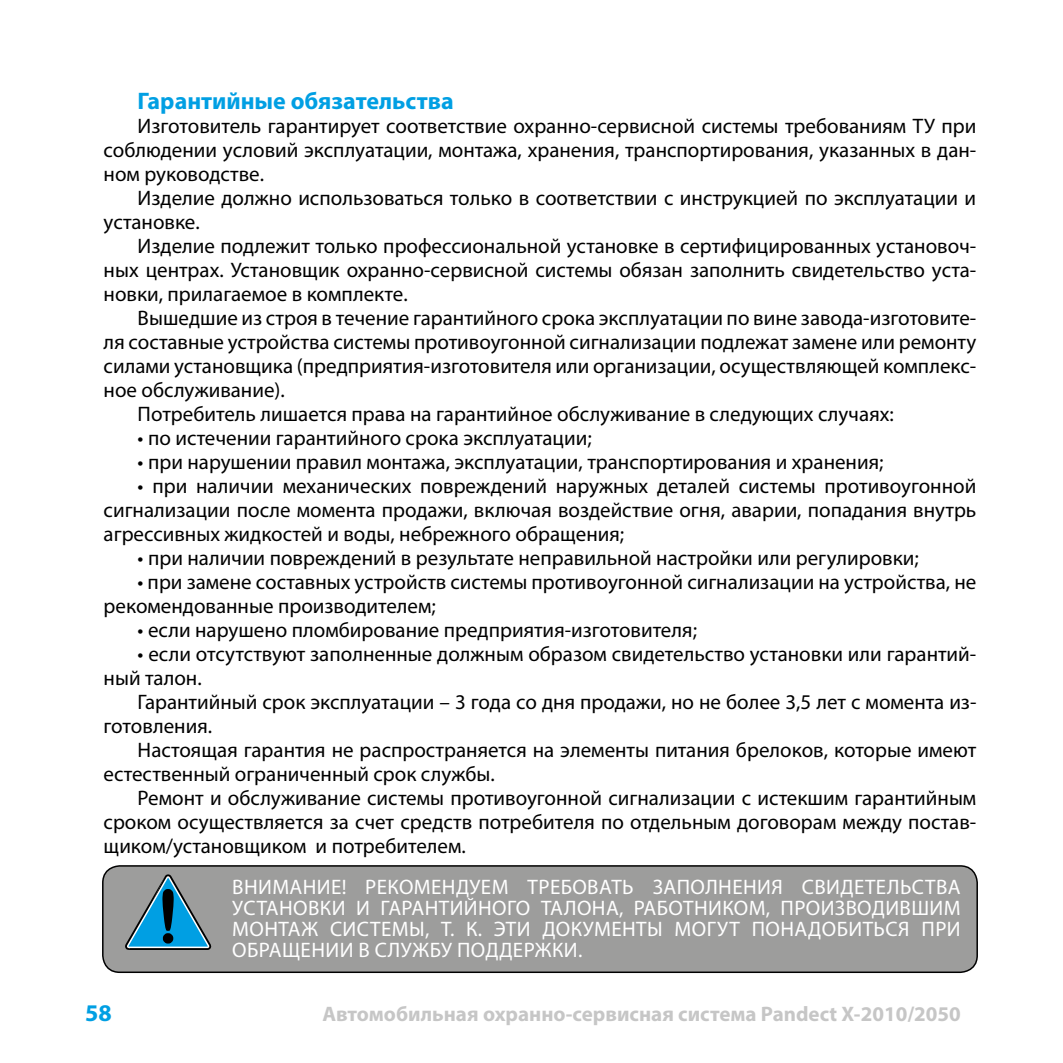
<style>
.page{position:relative;width:1063px;height:1063px;background:#fff}
.page>*{position:absolute;margin:0;border:0;box-sizing:border-box;transform-origin:0 0}
.t1{font:700 24px "Myriad Pro";color:#009fe3}
.t2{font:21px/24px "Myriad Pro";color:#000}
.t3{font:21px/21px "Myriad Pro";letter-spacing:.02em;color:#fff;text-align:justify}
.t4{font:700 21px "Myriad Pro";color:#c6c6c6}
</style>
<div class="page">
<div style="left:103px;top:866px;width:874px;height:106px;background:#9d9d9c;border-radius:17px"></div>
<div style="left:102px;top:865px;width:876px;height:108px;border:2px solid #000;border-radius:17px"></div>
<svg style="left:125px;top:874px;width:86px;height:76px"></svg>
<p class="t1" style="left:138px;top:85px;width:318px">Гарантийные обязательства</p>
<p class="t2" style="left:104px;top:114px;width:874px;text-align:justify;text-indent:34px">Изготовитель гарантирует соответствие охранно-сервисной системы требованиям ТУ при соблюдении условий эксплуатации, монтажа, хранения, транспортирования, указанных в дан&shy;ном руководстве.</p>
<p class="t2" style="left:104px;top:186px;width:874px;text-indent:34px">Изделие должно использоваться только в соответствии с инструкцией по эксплуатации и установке.</p>
<p class="t2" style="left:104px;top:234px;width:874px;text-align:justify;text-indent:34px">Изделие подлежит только профессиональной установке в сертифицированных установоч&shy;ных центрах. Установщик охранно-сервисной системы обязан заполнить свидетельство уста&shy;новки, прилагаемое в комплекте.</p>
<p class="t2" style="left:138px;top:306px;width:840px">Вышедшие из строя в течение гарантийного срока эксплуатации по вине завода-изготовите-</p>
<p class="t2" style="left:104px;top:330px;width:874px">ля составные устройства системы противоугонной сигнализации подлежат замене или ремонту</p>
<p class="t2" style="left:104px;top:354px;width:874px">силами установщика (предприятия-изготовителя или организации, осуществляющей комплекс-</p>
<p class="t2" style="left:104px;top:378px;width:183px">ное обслуживание).</p>
<p class="t2" style="left:138px;top:402px;width:758px">Потребитель лишается права на гарантийное обслуживание в следующих случаях:</p>
<p class="t2" style="left:138px;top:426px;width:456px">• по истечении гарантийного срока эксплуатации;</p>
<p class="t2" style="left:138px;top:450px;width:747px">• при нарушении правил монтажа, эксплуатации, транспортирования и хранения;</p>
<p class="t2" style="left:104px;top:474px;width:874px;text-align:justify;text-indent:34px">• при наличии механических повреждений наружных деталей системы противоугонной сигнализации после момента продажи, включая воздействие огня, аварии, попадания внутрь агрессивных жидкостей и воды, небрежного обращения;</p>
<p class="t2" style="left:138px;top:546px;width:783px">• при наличии повреждений в результате неправильной настройки или регулировки;</p>
<p class="t2" style="left:104px;top:570px;width:874px;text-indent:34px">• при замене составных устройств системы противоугонной сигнализации на устройства, не рекомендованные производителем;</p>
<p class="t2" style="left:138px;top:618px;width:561px">• если нарушено пломбирование предприятия-изготовителя;</p>
<p class="t2" style="left:104px;top:642px;width:874px;text-indent:34px">• если отсутствуют заполненные должным образом свидетельство установки или гарантий&shy;ный талон.</p>
<p class="t2" style="left:104px;top:690px;width:874px;text-indent:34px">Гарантийный срок эксплуатации – 3 года со дня продажи, но не более 3,5 лет с момента из&shy;готовления.</p>
<p class="t2" style="left:104px;top:738px;width:874px;text-indent:34px">Настоящая гарантия не распространяется на элементы питания брелоков, которые имеют естественный ограниченный срок службы.</p>
<p class="t2" style="left:104px;top:786px;width:874px;text-align:justify;text-indent:34px">Ремонт и обслуживание системы противоугонной сигнализации с истекшим гарантийным сроком осуществляется за счет средств потребителя по отдельным договорам между постав&shy;щиком/установщиком и потребителем.</p>
<p class="t3" style="left:232px;top:876px;width:730px">ВНИМАНИЕ! РЕКОМЕНДУЕМ ТРЕБОВАТЬ ЗАПОЛНЕНИЯ СВИДЕТЕЛЬСТВА УСТАНОВКИ И ГАРАНТИЙНОГО ТАЛОНА, РАБОТНИКОМ, ПРОИЗВОДИВШИМ МОНТАЖ СИСТЕМЫ, Т. К. ЭТИ ДОКУМЕНТЫ МОГУТ ПОНАДОБИТЬСЯ ПРИ ОБРАЩЕНИИ В СЛУЖБУ ПОДДЕРЖКИ.</p>
<p class="t1" style="left:85px;top:997px;width:28px">58</p>
<p class="t4" style="left:322px;top:1000px;width:640px">Автомобильная охранно-сервисная система Pandect X-2010/2050</p>
</div>
